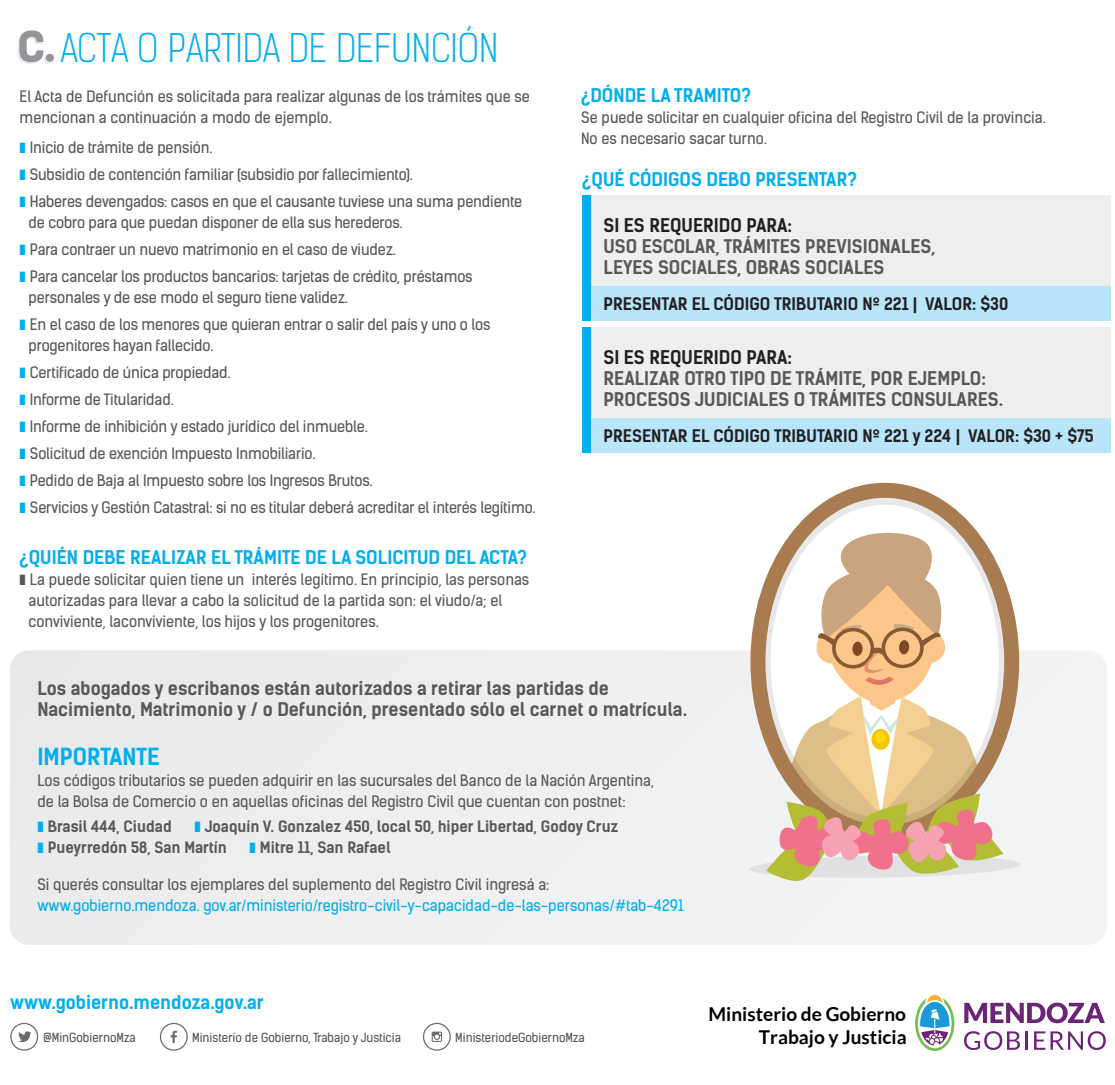
<style>
.page{position:relative;width:1115px;height:1085px;background:#fff}
.page>*{position:absolute;margin:0;border:0;box-sizing:border-box;transform-origin:0 0}
.t1{font:300 37.5px "Kelson Sans";color:#00aeef}
.t2{font:700 22.5px "Kelson Sans";color:#00aeef}
.t3{font:700 19.05px "Lato";color:#000001}
.t4{font:700 18px/21px "Kelson Sans";color:#57585a}
.t5{font:700 18px "Kelson Sans";color:#00aeef}
.t6{font:700 18px "Kelson Sans";color:#231f20}
.t7{font:700 16.5px "Kelson Sans";color:#231f20}
.t8{font:15px/27px "Kelson Sans";letter-spacing:-.01em;color:#57585a}
.t9{font:700 15px/21px "Kelson Sans";color:#57585a}
.t10{font:15px "Kelson Sans";color:#00aeef}
.t11{font:12px "Kelson Sans";color:#57585a}
.s1{font-weight:700;font-size:52.5px;color:#e6e7e9}
.s2{color:#00aeef}
</style>
<div class="page">
<svg style="left:915px;top:995px;width:39px;height:55px"></svg>
<svg style="left:964px;top:1031px;width:55px;height:18px"></svg>
<hr style="left:1024px;top:1031px;width:3px;height:18px;background:#6c2476">
<svg style="left:1034px;top:1031px;width:10px;height:18px"></svg>
<svg style="left:1050px;top:1031px;width:55px;height:18px"></svg>
<svg style="left:964px;top:1002px;width:140px;height:21px"></svg>
<svg style="left:10px;top:1022px;width:29px;height:29px"></svg>
<svg style="left:160px;top:1022px;width:28px;height:29px"></svg>
<svg style="left:423px;top:1022px;width:28px;height:29px"></svg>
<div style="left:10px;top:650px;width:1096px;height:294px;background:#efeff0"></div>
<div style="left:582px;top:195px;width:528px;height:126px;background:#eeeeef"></div>
<div style="left:582px;top:286px;width:528px;height:35px;background:#b9e5fa"></div>
<div style="left:582px;top:195px;width:8px;height:126px;background:#00aeef"></div>
<div style="left:582px;top:327px;width:528px;height:126px;background:#eeeeef"></div>
<div style="left:582px;top:418px;width:528px;height:35px;background:#b9e5fa"></div>
<div style="left:582px;top:327px;width:8px;height:126px;background:#00aeef"></div>
<svg style="left:757px;top:489px;width:249px;height:346px"></svg>
<svg style="left:749px;top:527px;width:270px;height:359px"></svg>
<h1 class="t1" style="left:15px;top:25px;width:484px"><span class="s1">c.</span> ACTA O PARTIDA DE DEFUNCIÓN</h1>
<p class="t8" style="left:20px;top:86px;width:512px;line-height:21px">El Acta de Defunción es solicitada para realizar algunas de los trámites que se mencionan a continuación a modo de ejemplo.</p>
<p class="t8" style="left:20px;top:134px;width:504px"><span class="s2">❚</span> Inicio de trámite de pensión.<br><span class="s2">❚</span> Subsidio de contención familiar (subsidio por fallecimiento).<br><span class="s2">❚</span> Haberes devengados: casos en que el causante tuviese una suma pendiente</p>
<p class="t8" style="left:20px;top:209px;width:454px;text-indent:9px">de cobro para que puedan disponer de ella sus herederos.<br><span class="s2">❚</span> Para contraer un nuevo matrimonio en el caso de viudez.<br><span class="s2">❚</span> Para cancelar los productos bancarios: tarjetas de crédito, préstamos</p>
<p class="t8" style="left:20px;top:284px;width:472px;text-indent:9px">personales y de ese modo el seguro tiene validez.<br><span class="s2">❚</span> En el caso de los menores que quieran entrar o salir del país y uno o los</p>
<p class="t8" style="left:20px;top:332px;width:517px;text-indent:9px">progenitores hayan fallecido.<br><span class="s2">❚</span> Certificado de única propiedad.<br><span class="s2">❚</span> Informe de Titularidad.<br><span class="s2">❚</span> Informe de inhibición y estado jurídico del inmueble.<br><span class="s2">❚</span> Solicitud de exención Impuesto Inmobiliario.<br><span class="s2">❚</span> Pedido de Baja al Impuesto sobre los Ingresos Brutos.<br><span class="s2">❚</span> Servicios y Gestión Catastral: si no es titular deberá acreditar el interés legítimo.</p>
<p class="t5" style="left:20px;top:546px;width:508px">¿QUIÉN DEBE REALIZAR EL TRÁMITE DE LA SOLICITUD DEL ACTA?</p>
<p class="t8" style="left:29px;top:569px;width:502px;line-height:21px;text-indent:-9px">❚ La puede solicitar quien tiene un interés legítimo. En principio, las personas autorizadas para llevar a cabo la solicitud de la partida son: el viudo/a; el conviviente, laconviviente, los hijos y los progenitores.</p>
<p class="t5" style="left:581px;top:84px;width:171px">¿DÓNDE LA TRAMITO?</p>
<p class="t8" style="left:581px;top:107px;width:466px;line-height:21px">Se puede solicitar en cualquier oficina del Registro Civil de la provincia.<br>No es necesario sacar turno.</p>
<p class="t5" style="left:582px;top:168px;width:276px">¿QUÉ CÓDIGOS DEBO PRESENTAR?</p>
<p class="t6" style="left:603px;top:214px;width:190px">SI ES REQUERIDO PARA:</p>
<p class="t4" style="left:603px;top:236px;width:333px">USO ESCOLAR, TRÁMITES PREVISIONALES,<br>LEYES SOCIALES, OBRAS SOCIALES</p>
<p class="t7" style="left:603px;top:293px;width:406px">PRESENTAR EL CÓDIGO TRIBUTARIO Nº 221 | VALOR: $30</p>
<p class="t6" style="left:603px;top:346px;width:190px">SI ES REQUERIDO PARA:</p>
<p class="t4" style="left:603px;top:367px;width:401px">REALIZAR OTRO TIPO DE TRÁMITE, POR EJEMPLO:<br>PROCESOS JUDICIALES O TRÁMITES CONSULARES.</p>
<p class="t7" style="left:603px;top:425px;width:491px">PRESENTAR EL CÓDIGO TRIBUTARIO Nº 221 y 224 | VALOR: $30 + $75</p>
<p class="t4" style="left:37px;top:678px;width:651px">Los abogados y escribanos están autorizados a retirar las partidas de<br>Nacimiento, Matrimonio y / o Defunción, presentado sólo el carnet o matrícula.</p>
<h2 class="t2" style="left:37px;top:742px;width:124px">IMPORTANTE</h2>
<p class="t8" style="left:37px;top:769px;width:618px;line-height:21px">Los códigos tributarios se pueden adquirir en las sucursales del Banco de la Nación Argentina, de la Bolsa de Comercio o en aquellas oficinas del Registro Civil que cuentan con postnet:</p>
<p class="t9" style="left:37px;top:816px;width:136px"><span class="s2">❚</span> Brasil 444, Ciudad</p>
<p class="t9" style="left:37px;top:816px;width:582px;text-indent:157px"><span class="s2">❚</span> Joaquín V. Gonzalez 450, local 50, hiper Libertad, Godoy Cruz <span class="s2">❚</span> Pueyrredón 58, San Martín</p>
<p class="t9" style="left:249px;top:837px;width:142px"><span class="s2">❚</span> Mitre 11, San Rafael</p>
<p class="t8" style="left:37px;top:870px;width:513px">Si querés consultar los ejemplares del suplemento del Registro Civil ingresá a:</p>
<p class="t10" style="left:37px;top:895px;width:647px">www.gobierno.mendoza. gov.ar/ministerio/registro-civil-y-capacidad-de-las-personas/#tab-4291</p>
<p class="t5" style="left:10px;top:991px;width:255px">www.gobierno.mendoza.gov.ar</p>
<p class="t3" style="left:708px;top:1003px;width:199px">Ministerio de Gobierno</p>
<p class="t11" style="left:44px;top:1030px;width:94px">@MinGobiernoMza</p>
<p class="t11" style="left:192px;top:1030px;width:210px">Ministerio de Gobierno, Trabajo y Justicia</p>
<p class="t11" style="left:455px;top:1030px;width:131px">MinisteriodeGobiernoMza</p>
<p class="t3" style="left:758px;top:1025px;width:149px">Trabajo y Justicia</p>
</div>
